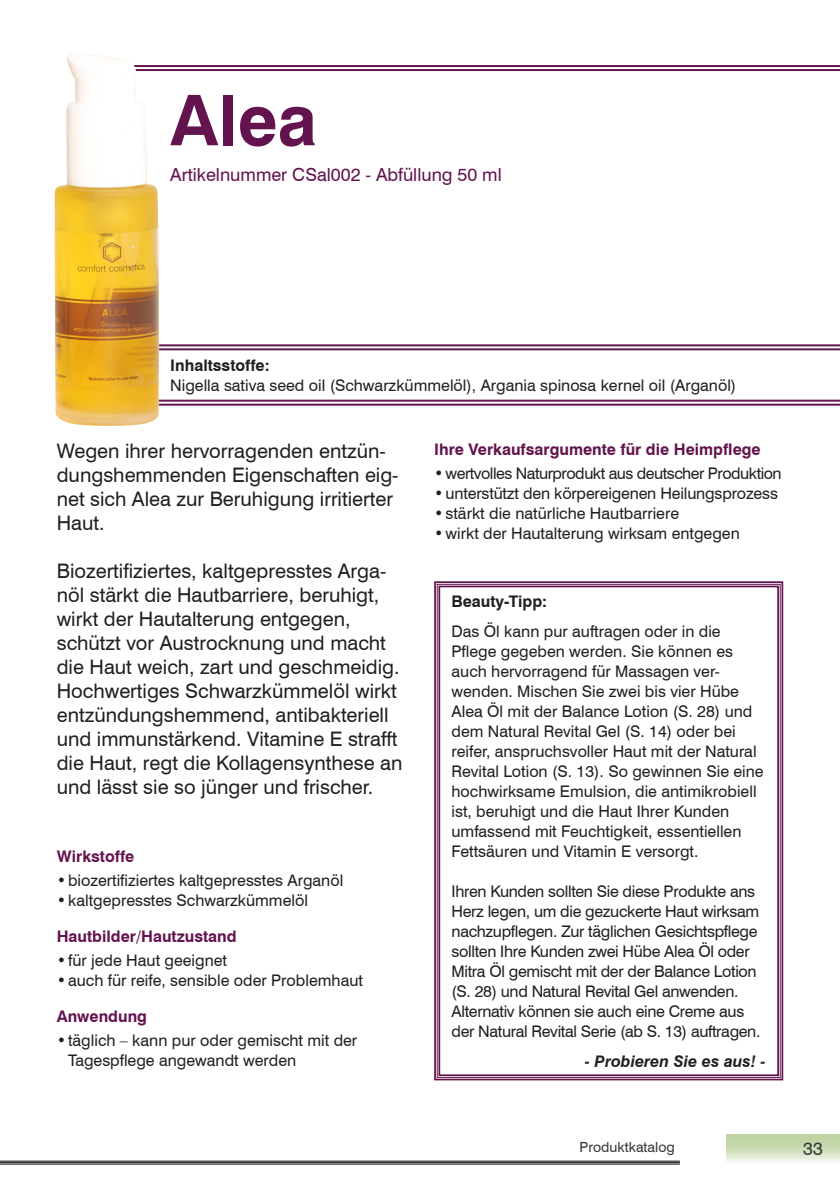
<style>
.page{position:relative;width:840px;height:1191px;background:#fff}
.page>*{position:absolute;margin:0;border:0;box-sizing:border-box;transform-origin:0 0}
.t1{font:700 70px "Swiss 721 BT";color:#63134d}
.t2{font:20px/24px "Swiss 721 BT";color:#231f20}
.t3{font:18px "Swiss 721 BT";color:#63134d}
.t4{font:18px "Swiss 721 BT";color:#333638}
.t5{font:16px/20px "Swiss 721 BT";color:#231f20}
.t6{font:16px/20px "Swiss 721 BT";letter-spacing:-.02em;color:#231f20}
.t7{font:700 16px "Swiss 721 BT";color:#63134d}
.t8{font:16px "Swiss 721 BT";letter-spacing:-.03em;color:#231f20}
.t9{font:700 16px "Swiss 721 BT";color:#231f20}
.t10{font:italic 700 16px "Swiss 721 BT";color:#231f20}
.t11{font:14px "Swiss 721 BT";color:#333638}
</style>
<div class="page">
<div style="left:726px;top:1134px;width:113px;height:28px;background:linear-gradient(to bottom,#b4cc91,#e9f0df)"></div>
<hr style="left:0;top:1160px;width:679px;height:1px;background:#231f20">
<hr style="left:0;top:1162px;width:679px;height:1px;background:#231f20">
<hr style="left:0;top:1163px;width:679px;height:1px;background:#231f20">
<svg style="left:434px;top:581px;width:349px;height:500px"></svg>
<div style="left:438px;top:585px;width:340px;height:491px;border:2px solid #63134d"></div>
<hr style="left:113px;top:65px;width:726px;height:2px;background:#63134d">
<hr style="left:113px;top:69px;width:726px;height:2px;background:#63134d">
<hr style="left:113px;top:400px;width:726px;height:2px;background:#63134d">
<hr style="left:113px;top:404px;width:726px;height:2px;background:#63134d">
<hr style="left:113px;top:344px;width:726px;height:2px;background:#63134d">
<hr style="left:113px;top:348px;width:726px;height:2px;background:#63134d">
<img style="left:54px;top:54px;width:120px;height:372px">
<h1 class="t1" style="left:170px;top:78px;width:148px">Alea</h1>
<p class="t3" style="left:170px;top:164px;width:333px">Artikelnummer CSal002 - Abfüllung 50 ml</p>
<p class="t9" style="left:170px;top:356px;width:101px">Inhaltsstoffe:</p>
<p class="t5" style="left:170px;top:375px;width:567px">Nigella sativa seed oil (Schwarzkümmelöl), Argania spinosa kernel oil (Arganöl)</p>
<p class="t2" style="left:57px;top:438px;width:343px">Wegen ihrer hervorragenden entzün&shy;dungshemmenden Eigenschaften eig&shy;net sich Alea zur Beruhigung irritierter<br>Haut.</p>
<p class="t2" style="left:57px;top:558px;width:347px">Biozertifiziertes, kaltgepresstes Arga&shy;nöl stärkt die Hautbarriere, beruhigt, wirkt der Hautalterung entgegen, schützt vor Austrocknung und macht die Haut weich, zart und geschmeidig.<br>Hochwertiges Schwarzkümmelöl wirkt entzündungshemmend, antibakteriell und immunstärkend. Vitamine E strafft die Haut, regt die Kollagensynthese an und lässt sie so jünger und frischer.</p>
<p class="t7" style="left:57px;top:846px;width:79px">Wirkstoffe</p>
<p class="t5" style="left:57px;top:870px;width:288px">• biozertifiziertes kaltgepresstes Arganöl</p>
<p class="t5" style="left:57px;top:890px;width:252px">• kaltgepresstes Schwarzkümmelöl</p>
<p class="t7" style="left:57px;top:926px;width:181px">Hautbilder/Hautzustand</p>
<p class="t5" style="left:57px;top:950px;width:172px">• für jede Haut geeignet</p>
<p class="t5" style="left:57px;top:970px;width:307px">• auch für reife, sensible oder Problemhaut</p>
<p class="t7" style="left:57px;top:1006px;width:92px">Anwendung</p>
<p class="t5" style="left:68px;top:1030px;width:290px;text-indent:-11px">• täglich – kann pur oder gemischt mit der<br>Tagespflege angewandt werden</p>
<p class="t7" style="left:434px;top:439px;width:328px">Ihre Verkaufsargumente für die Heimpflege</p>
<p class="t8" style="left:434px;top:463px;width:349px">• wertvolles Naturprodukt aus deutscher Produktion</p>
<p class="t5" style="left:434px;top:483px;width:345px">• unterstützt den körpereigenen Heilungsprozess</p>
<p class="t5" style="left:434px;top:503px;width:246px">• stärkt die natürliche Hautbarriere</p>
<p class="t5" style="left:434px;top:523px;width:307px">• wirkt der Hautalterung wirksam entgegen</p>
<p class="t9" style="left:451px;top:591px;width:97px">Beauty-Tipp:</p>
<p class="t5" style="left:451px;top:621px;width:313px">Das Öl kann pur auftragen oder in die Pflege gegeben werden. Sie können es auch hervorragend für Massagen ver&shy;wenden. Mischen Sie zwei bis vier Hübe Alea Öl mit der Balance Lotion (S. 28) und dem Natural Revital Gel (S. 14) oder bei reifer, anspruchsvoller Haut mit der Natural Revital Lotion (S. 13). So gewinnen Sie eine hochwirksame Emulsion, die antimikrobiell ist, beruhigt und die Haut Ihrer Kunden umfassend mit Feuchtigkeit, essentiellen Fettsäuren und Vitamin E versorgt.</p>
<p class="t6" style="left:451px;top:881px;width:310px">Ihren Kunden sollten Sie diese Produkte ans Herz legen, um die gezuckerte Haut wirksam nachzupflegen. Zur täglichen Gesichtspflege sollten Ihre Kunden zwei Hübe Alea Öl oder Mitra Öl gemischt mit der der Balance Lotion (S. 28) und Natural Revital Gel anwenden.<br>Alternativ können sie auch eine Creme aus der Natural Revital Serie (ab S. 13) auftragen.</p>
<p class="t10" style="left:584px;top:1051px;width:182px">- Probieren Sie es aus! -</p>
<p class="t11" style="left:579px;top:1138px;width:97px">Produktkatalog</p>
<p class="t4" style="left:802px;top:1138px;width:21px">33</p>
</div>
